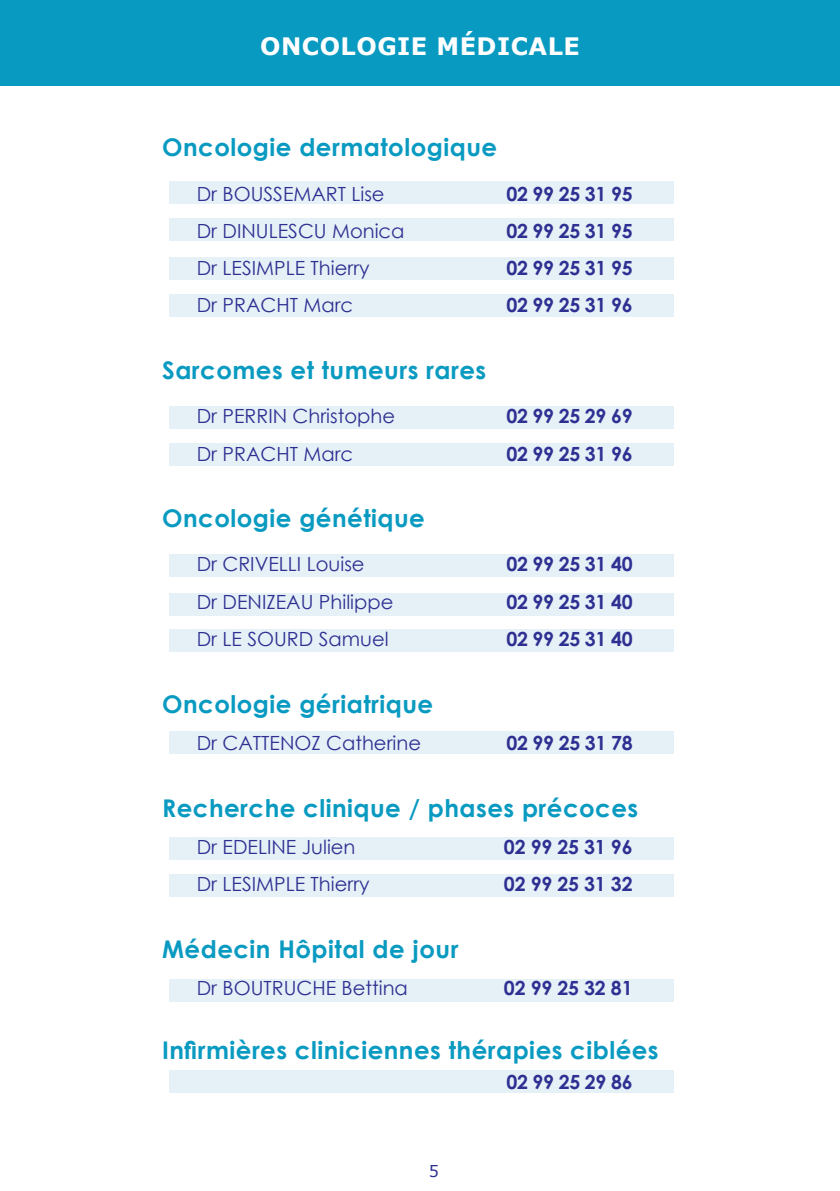
<style>
.page{position:relative;width:840px;height:1191px;background:#fff}
.page>*{position:absolute;margin:0;border:0;box-sizing:border-box;transform-origin:0 0}
.t1{font:700 24.4px "Century Gothic";letter-spacing:.02em;color:#099ac1}
.t2{font:700 24px "Verdana";letter-spacing:.02em;color:#fff}
.t3{font:19.6px "Century Gothic";color:#2e3092}
.t4{font:700 19.6px "Century Gothic";letter-spacing:-.02em;color:#2e3092}
.t5{font:16px "Verdana";color:#2e3092}
</style>
<div class="page">
<div style="left:169px;top:182px;width:504px;height:22px;background:#e6f1f7"></div>
<div style="left:169px;top:218px;width:504px;height:23px;background:#e6f1f7"></div>
<div style="left:169px;top:554px;width:504px;height:23px;background:#e6f1f7"></div>
<div style="left:169px;top:257px;width:504px;height:23px;background:#e6f1f7"></div>
<div style="left:169px;top:593px;width:504px;height:23px;background:#e6f1f7"></div>
<div style="left:169px;top:837px;width:504px;height:23px;background:#e6f1f7"></div>
<div style="left:169px;top:406px;width:504px;height:23px;background:#e6f1f7"></div>
<div style="left:169px;top:294px;width:504px;height:23px;background:#e6f1f7"></div>
<div style="left:169px;top:629px;width:504px;height:23px;background:#e6f1f7"></div>
<div style="left:169px;top:874px;width:504px;height:22px;background:#e6f1f7"></div>
<div style="left:169px;top:978px;width:504px;height:23px;background:#e6f1f7"></div>
<div style="left:169px;top:1070px;width:504px;height:23px;background:#e6f1f7"></div>
<div style="left:169px;top:731px;width:504px;height:22px;background:#e6f1f7"></div>
<div style="left:169px;top:443px;width:504px;height:23px;background:#e6f1f7"></div>
<div style="left:0;top:0;width:839px;height:85px;background:#099ac1"></div>
<p class="t2" style="left:260px;top:29px;width:115px">ONCOLOGIE</p>
<p class="t2" style="left:436px;top:29px;width:19px">MÉDI</p>
<p class="t2" style="left:510px;top:29px;width:67px">CALE</p>
<p class="t1" style="left:162px;top:129px;width:336px">Oncologie dermatologique</p>
<p class="t3" style="left:197px;top:180px;width:189px">Dr BOUSSEMART Lise</p>
<p class="t4" style="left:506px;top:179px;width:128px">02 99 25 31 95</p>
<p class="t3" style="left:197px;top:217px;width:52px">Dr DINULE</p>
<p class="t3" style="left:288px;top:217px;width:118px">SCU Monica</p>
<p class="t4" style="left:506px;top:216px;width:128px">02 99 25 31 95</p>
<p class="t3" style="left:197px;top:254px;width:88px">Dr LESIMPLE</p>
<p class="t3" style="left:310px;top:254px;width:60px">Thierry</p>
<p class="t4" style="left:506px;top:253px;width:128px">02 99 25 31 95</p>
<p class="t3" style="left:197px;top:291px;width:158px">Dr PRACHT Marc</p>
<p class="t4" style="left:506px;top:290px;width:128px">02 99 25 31 96</p>
<p class="t1" style="left:162px;top:352px;width:325px">Sarcomes et tumeurs rares</p>
<p class="t3" style="left:197px;top:402px;width:200px">Dr PERRIN Christophe</p>
<p class="t4" style="left:506px;top:401px;width:128px">02 99 25 29 69</p>
<p class="t3" style="left:197px;top:440px;width:158px">Dr PRACHT Marc</p>
<p class="t4" style="left:506px;top:438px;width:128px">02 99 25 31 96</p>
<p class="t1" style="left:162px;top:500px;width:264px">Oncologie génétique</p>
<p class="t3" style="left:197px;top:550px;width:81px">Dr CRIVELLI</p>
<p class="t3" style="left:306px;top:550px;width:59px">Louise</p>
<p class="t4" style="left:506px;top:549px;width:128px">02 99 25 31 40</p>
<p class="t3" style="left:197px;top:588px;width:92px">Dr DENIZEAU</p>
<p class="t3" style="left:319px;top:588px;width:76px">Philippe</p>
<p class="t4" style="left:506px;top:587px;width:128px">02 99 25 31 40</p>
<p class="t3" style="left:197px;top:625px;width:193px">Dr LE SOU RD Samuel</p>
<p class="t4" style="left:506px;top:624px;width:128px">02 99 25 31 40</p>
<p class="t1" style="left:162px;top:685px;width:272px">Oncologie gériatrique</p>
<p class="t3" style="left:197px;top:729px;width:55px">Dr CATTENO</p>
<p class="t3" style="left:311px;top:729px;width:111px">Z Catherine</p>
<p class="t4" style="left:506px;top:728px;width:128px">02 99 25 31 78</p>
<p class="t1" style="left:162px;top:789px;width:477px">Recherche clinique / phases précoces</p>
<p class="t3" style="left:197px;top:833px;width:62px">Dr EDELINE</p>
<p class="t3" style="left:301px;top:833px;width:55px">Julien</p>
<p class="t4" style="left:503px;top:832px;width:130px">02 99 25 31 96</p>
<p class="t3" style="left:197px;top:870px;width:88px">Dr LESIMPLE</p>
<p class="t3" style="left:310px;top:870px;width:60px">Thierry</p>
<p class="t4" style="left:503px;top:869px;width:130px">02 99 25 31 32</p>
<p class="t1" style="left:162px;top:930px;width:298px">Médecin Hôpital de jour</p>
<p class="t3" style="left:197px;top:974px;width:51px">Dr BOUT</p>
<p class="t3" style="left:272px;top:974px;width:137px">RUCHE Bettina</p>
<p class="t4" style="left:503px;top:973px;width:130px">02 99 25 32 81</p>
<p class="t1" style="left:162px;top:1031px;width:497px">Infirmières cliniciennes thérapies ciblées</p>
<p class="t4" style="left:506px;top:1067px;width:128px">02 99 25 29 86</p>
<p class="t5" style="left:428px;top:1160px;width:12px">5</p>
</div>
